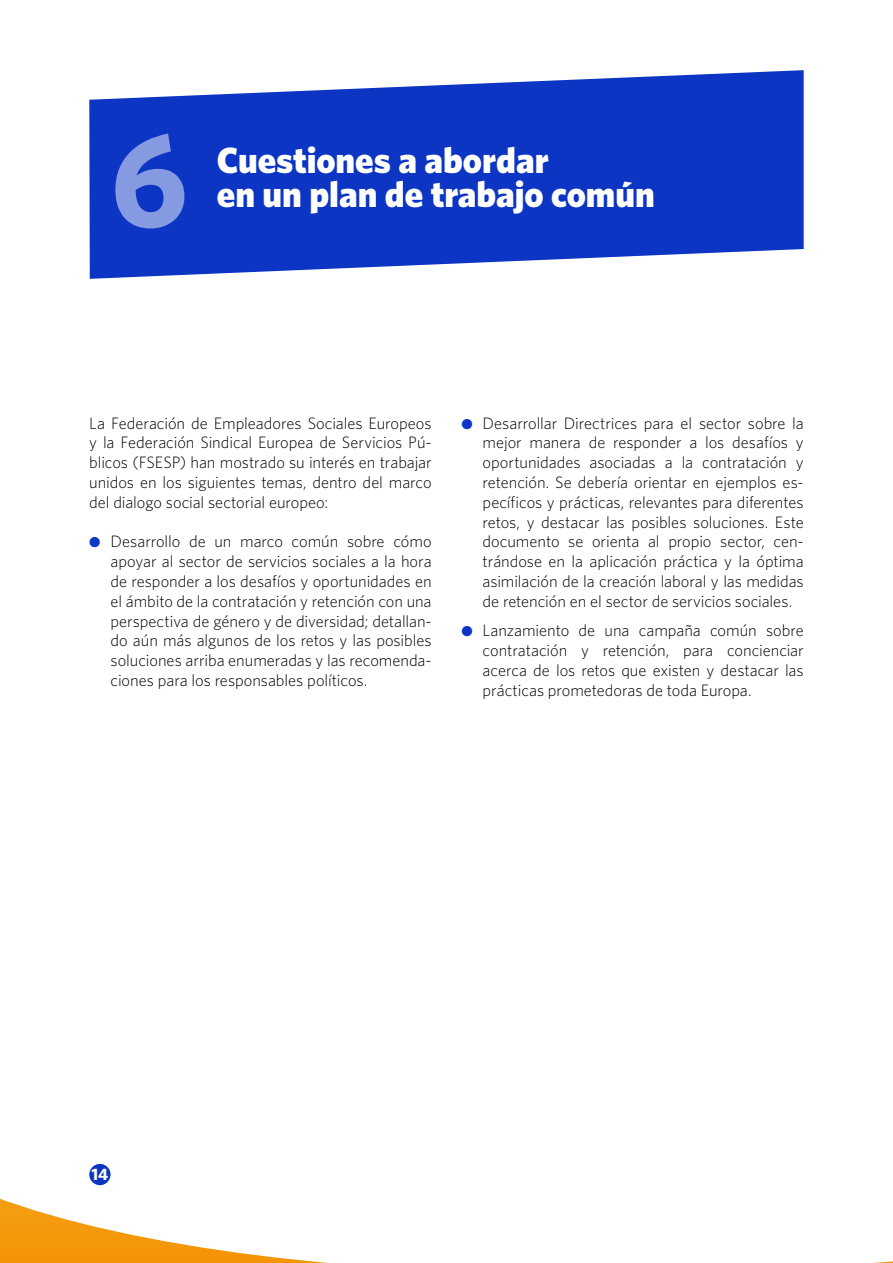
<style>
.page{position:relative;width:893px;height:1263px;background:#fff}
.page>*{position:absolute;margin:0;border:0;box-sizing:border-box;transform-origin:0 0}
.t1{font:700 135px "Whitney";color:#869ae1}
.t2{font:900 36.45px "Whitney";color:#fff}
.t3{font:300 16.5px/19.8px "Whitney";letter-spacing:-.005em;color:#000;text-align:justify}
.t4{font:700 16.5px "Whitney";color:#fff}
.s1{color:#0c35c3}
</style>
<div class="page">
<svg style="left:0;top:1163px;width:893px;height:100px"></svg>
<svg style="left:89px;top:70px;width:715px;height:209px;background:#2f52cb"></svg>
<div style="left:89px;top:1164px;width:22px;height:21px;background:#0c35c3;border-radius:50%"></div>
<h1 class="t1" style="left:111px;top:98px;width:79px">6</h1>
<h2 class="t2" style="left:217px;top:138px;width:333px">Cuestiones a abordar</h2>
<h2 class="t2" style="left:217px;top:172px;width:439px">en un plan de trabajo común</h2>
<p class="t3" style="left:89px;top:413px;width:344px">La Federación de Empleadores Sociales Europeos y la Federación Sindical Europea de Servicios Pú&shy;blicos (FSESP) han mostrado su interés en trabajar unidos en los siguientes temas, dentro del marco del dialogo social sectorial europeo:</p>
<p class="t3" style="left:111px;top:531px;width:323px;text-indent:-21px"><span class="s1">●</span> Desarrollo de un marco común sobre cómo apoyar al sector de servicios sociales a la hora de responder a los desafíos y oportunidades en el ámbito de la contratación y retención con una perspectiva de género y de diversidad; detallan&shy;do aún más algunos de los retos y las posibles soluciones arriba enumeradas y las recomenda&shy;ciones para los responsables políticos.</p>
<p class="t3" style="left:483px;top:413px;width:323px;text-indent:-21px"><span class="s1">●</span> Desarrollar Directrices para el sector sobre la mejor manera de responder a los desafíos y oportunidades asociadas a la contratación y retención. Se debería orientar en ejemplos es&shy;pecíficos y prácticas, relevantes para diferentes retos, y destacar las posibles soluciones. Este documento se orienta al propio sector, cen&shy;trándose en la aplicación práctica y la óptima asimilación de la creación laboral y las medidas de retención en el sector de servicios sociales.</p>
<p class="t3" style="left:483px;top:620px;width:323px;text-indent:-21px"><span class="s1">●</span> Lanzamiento de una campaña común sobre contratación y retención, para concienciar acerca de los retos que existen y destacar las prácticas prometedoras de toda Europa.</p>
<p class="t4" style="left:92px;top:1164px;width:18px">14</p>
</div>
